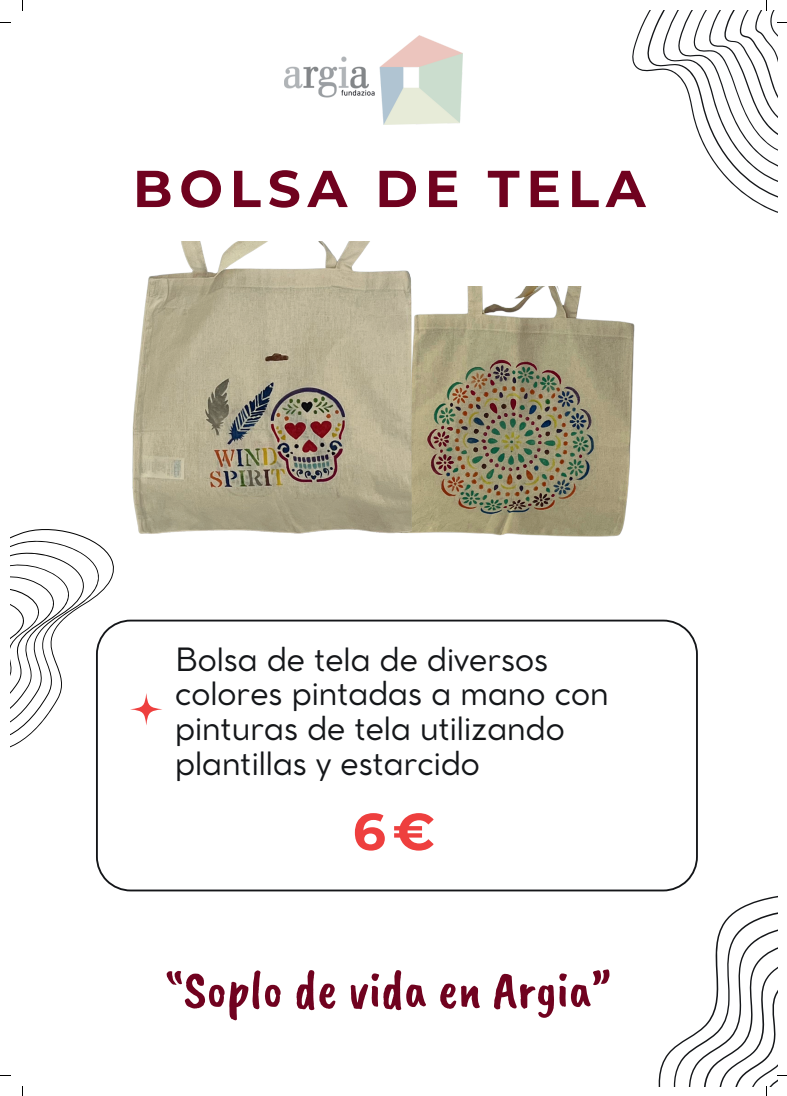
<style>
.page{position:relative;width:787px;height:1096px;background:#fff}
.page>*{position:absolute;margin:0;border:0;box-sizing:border-box;transform-origin:0 0}
.t1{font:52.88px "Caveat Brush";color:#70021f}
.t2{font:700 51.75px "Montserrat";letter-spacing:.13em;color:#70021f}
.t3{font:700 51.75px "Montserrat";color:#ee3f3e}
.t4{font:31.62px/34.8px "Cocomat Pro";color:#141619}
</style>
<div class="page">
<svg style="left:96px;top:619px;width:602px;height:272px"></svg>
<svg style="left:130px;top:693px;width:33px;height:32px"></svg>
<svg style="left:10px;top:529px;width:105px;height:224px"></svg>
<img style="left:285px;top:36px;width:178px;height:89px">
<img style="left:412px;top:286px;width:223px;height:251px">
<img style="left:96px;top:241px;width:316px;height:312px">
<svg style="left:632px;top:0;width:155px;height:213px"></svg>
<svg style="left:657px;top:887px;width:130px;height:208px"></svg>
<h2 class="t2" style="left:133px;top:151px;width:514px">BOLSA DE TELA</h2>
<p class="t4" style="left:175px;top:641px;width:435px">Bolsa de tela de diversos colores pintadas a mano con pinturas de tela utilizando plantillas y estarcido</p>
<h2 class="t3" style="left:353px;top:794px;width:84px">6€</h2>
<h1 class="t1" style="left:165px;top:958px;width:447px">“Soplo de vida en Argia”</h1>
</div>
